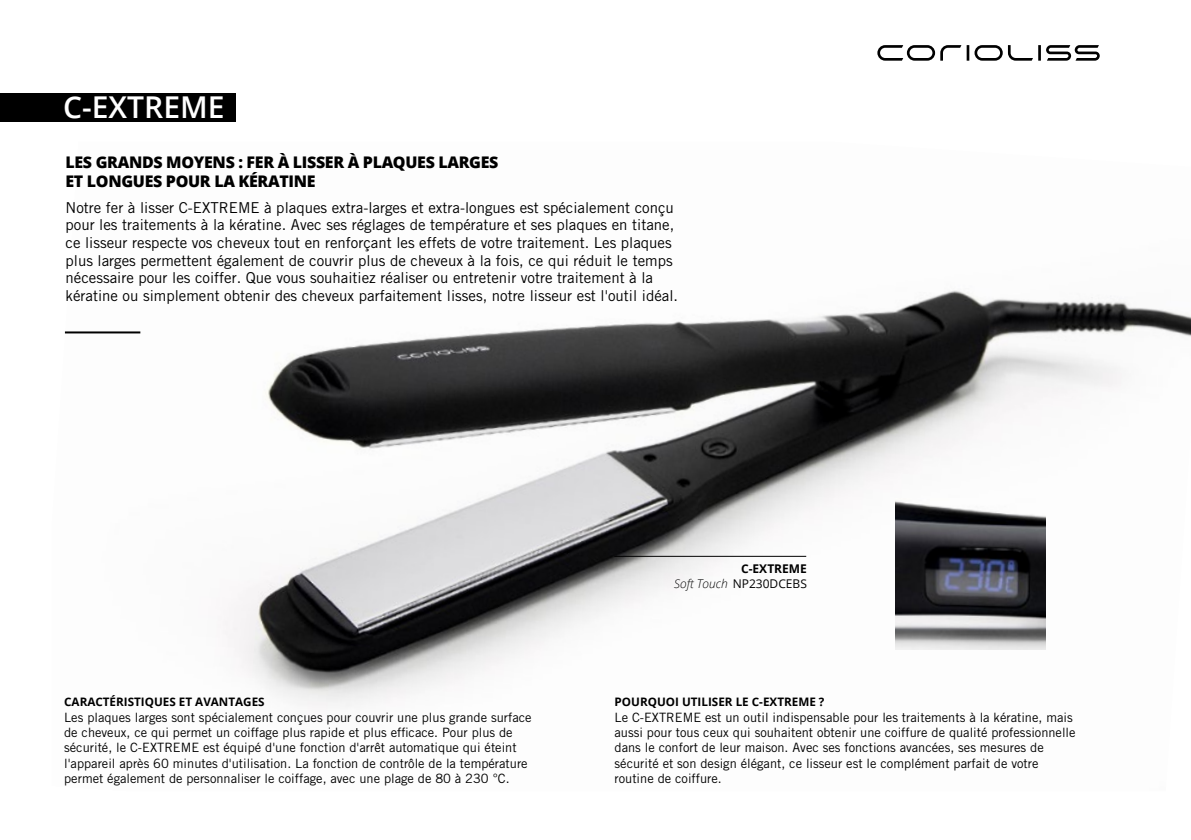
<style>
.page{position:relative;width:1191px;height:840px;background:#fff}
.page>*{position:absolute;margin:0;border:0;box-sizing:border-box;transform-origin:0 0}
.t1{font:600 30px "Open Sans";color:#fff}
.t2{font:800 16px/19.2px "Open Sans";letter-spacing:-.02em;color:#000}
.t3{font:15px/17.6px "Trade Gothic LT Std";color:#000}
.t4{font:12.8px/15.4px "Trade Gothic LT Std";color:#000}
.t5{font:12px/15.6px "Open Sans";color:#000;text-align:right}
.t6{font:700 11.6px "Open Sans";color:#000}
.s1{font-weight:700}
.s2{font-weight:300;font-style:italic}
</style>
<div class="page">
<img style="left:64px;top:290px;width:1127px;height:417px">
<hr style="left:614px;top:555px;width:192px;height:1px;background:#000">
<hr style="left:65px;top:331px;width:75px;height:2px;background:#000">
<div style="left:0;top:94px;width:235px;height:28px;background:#000"></div>
<img style="left:895px;top:498px;width:150px;height:150px">
<svg style="left:877px;top:45px;width:222px;height:16px"></svg>
<h1 class="t1" style="left:63px;top:86px;width:163px">C-EXTREME</h1>
<p class="t2" style="left:65px;top:152px;width:434px">LES GRANDS MOYENS : FER À LISSER À PLAQUES LARGES<br>ET LONGUES POUR LA KÉRATINE</p>
<p class="t3" style="left:65px;top:198px;width:614px">Notre fer à lisser C-EXTREME à plaques extra-larges et extra-longues est spécialement conçu pour les traitements à la kératine. Avec ses réglages de température et ses plaques en titane, ce lisseur respecte vos cheveux tout en renforçant les effets de votre traitement. Les plaques plus larges permettent également de couvrir plus de cheveux à la fois, ce qui réduit le temps nécessaire pour les coiffer. Que vous souhaitiez réaliser ou entretenir votre traitement à la kératine ou simplement obtenir des cheveux parfaitement lisses, notre lisseur est l'outil idéal.</p>
<p class="t6" style="left:64px;top:693px;width:202px">CARACTÉRISTIQUES ET AVANTAGES</p>
<p class="t4" style="left:64px;top:708px;width:469px">Les plaques larges sont spécialement conçues pour couvrir une plus grande surface de cheveux, ce qui permet un coiffage plus rapide et plus efficace. Pour plus de sécurité, le C-EXTREME est équipé d'une fonction d'arrêt automatique qui éteint l'appareil après 60 minutes d'utilisation. La fonction de contrôle de la température permet également de personnaliser le coiffage, avec une plage de 80 à 230 °C.</p>
<p class="t5" style="left:674px;top:559px;width:134px"><span class="s1">C-EXTREME<br></span><span class="s2">Soft Touch</span> NP230DCEBS</p>
<p class="t6" style="left:614px;top:693px;width:211px">POURQUOI UTILISER LE C-EXTREME ?</p>
<p class="t4" style="left:614px;top:708px;width:462px">Le C-EXTREME est un outil indispensable pour les traitements à la kératine, mais aussi pour tous ceux qui souhaitent obtenir une coiffure de qualité professionnelle dans le confort de leur maison. Avec ses fonctions avancées, ses mesures de sécurité et son design élégant, ce lisseur est le complément parfait de votre routine de coiffure.</p>
</div>
